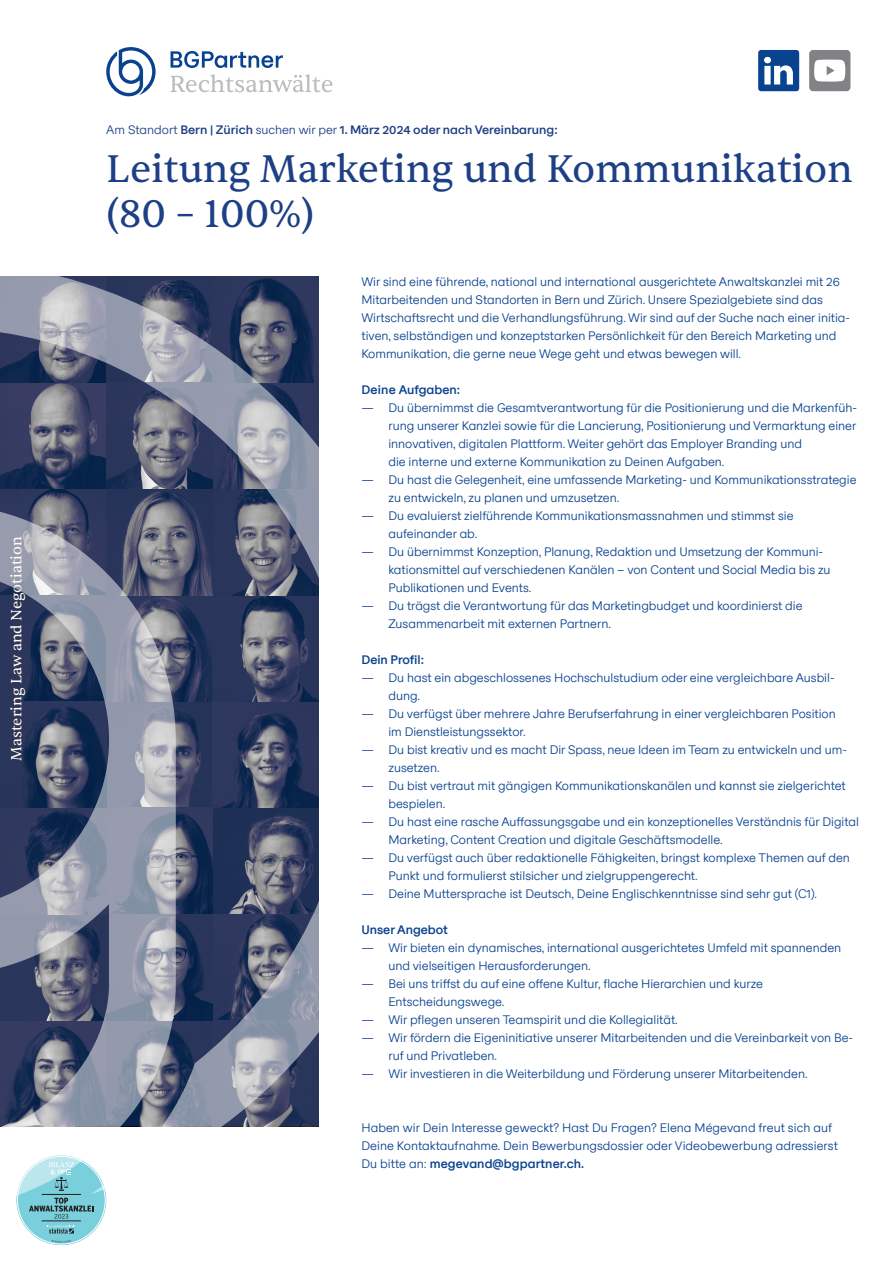
<style>
.page{position:relative;width:893px;height:1263px;background:#fff}
.page>*{position:absolute;margin:0;border:0;box-sizing:border-box;transform-origin:0 0}
.t1{font:39px/45px "Sapien";color:#1d3f85}
.t2{font:15px "Sapien";color:#fff}
.t3{font:12px/18px "BG Sans";color:#09428e}
.t4{font:600 12px "BG Sans";color:#09428e}
.t5{font:600 12px "BG Sans Pro";color:#1d3f85}
.s1{font-weight:400}
.s2{font-family:"BG Sans Pro"}
</style>
<div class="page">
<svg style="left:171px;top:51px;width:112px;height:17px"></svg>
<svg style="left:170px;top:74px;width:162px;height:18px"></svg>
<svg style="left:106px;top:47px;width:50px;height:49px"></svg>
<svg style="left:16px;top:1155px;width:91px;height:91px"></svg>
<hr style="left:42px;top:1220px;width:39px;height:1px;background:#231f20">
<svg style="left:29px;top:1217px;width:64px;height:1px"></svg>
<svg style="left:48px;top:1225px;width:27px;height:8px"></svg>
<svg style="left:52px;top:1240px;width:19px;height:3px"></svg>
<div style="left:809px;top:50px;width:41px;height:41px;background:#808285;border-radius:4px"></div>
<div style="left:758px;top:50px;width:41px;height:41px;background:#09428e;border-radius:3px"></div>
<svg style="left:764px;top:57px;width:29px;height:28px"></svg>
<svg style="left:814px;top:59px;width:31px;height:23px"></svg>
<svg style="left:0;top:276px;width:319px;height:941px;background:#6d758c"></svg>
<p class="t2" style="left:7px;top:761px;width:226px;rotate:-90deg">Mastering Law and Negotiation</p>
<p class="t5" style="left:106px;top:121px;width:453px"><span class="s1">Am Standort</span> Bern | Zürich <span class="s1">suchen wir per</span> 1. März 2024 oder nach Vereinbarung:</p>
<p class="t1" style="left:106px;top:147px;width:748px">Leitung Marketing und Kommunikation (80 – 100%)</p>
<p class="t3" style="left:361px;top:272px;width:490px">Wir sind eine führende, national und international ausgerichtete Anwaltskanzlei mit 26<br>Mitarbeitenden und Standorten in Bern und Zürich. Unsere Spezialgebiete sind das Wirtschaftsrecht und die Verhandlungsführung. Wir sind auf der Suche nach einer initia&shy;tiven, selbständigen und konzeptstarken Persönlichkeit für den Bereich Marketing und Kommunikation, die gerne neue Wege geht und etwas bewegen will.</p>
<p class="t4" style="left:361px;top:381px;width:100px">Deine Aufgaben:</p>
<p class="t3" style="left:388px;top:398px;width:470px;text-indent:-27px"><span class="s2">—</span> Du übernimmst die Gesamtverantwortung für die Positionierung und die Markenfüh&shy;rung unserer Kanzlei sowie für die Lancierung, Positionierung und Vermarktung einer innovativen, digitalen Plattform. Weiter gehört das Employer Branding und<br>die interne und externe Kommunikation zu Deinen Aufgaben.</p>
<p class="t3" style="left:388px;top:470px;width:470px;text-indent:-27px"><span class="s2">—</span> Du hast die Gelegenheit, eine umfassende Marketing- und Kommunikationsstrategie zu entwickeln, zu planen und umzusetzen.</p>
<p class="t3" style="left:388px;top:506px;width:407px;text-indent:-27px"><span class="s2">—</span> Du evaluierst zielführende Kommunikationsmassnahmen und stimmst sie aufeinander ab.</p>
<p class="t3" style="left:388px;top:542px;width:444px;text-indent:-27px"><span class="s2">—</span> Du übernimmst Konzeption, Planung, Redaktion und Umsetzung der Kommuni&shy;kationsmittel auf verschiedenen Kanälen – von Content und Social Media bis zu<br>Publikationen und Events.</p>
<p class="t3" style="left:388px;top:596px;width:416px;text-indent:-27px"><span class="s2">—</span> Du trägst die Verantwortung für das Marketingbudget und koordinierst die<br>Zusammenarbeit mit externen Partnern.</p>
<p class="t4" style="left:361px;top:651px;width:64px">Dein Profil:</p>
<p class="t3" style="left:388px;top:668px;width:448px;text-indent:-27px"><span class="s2">—</span> Du hast ein abgeschlossenes Hochschulstudium oder eine vergleichbare Ausbil&shy;dung.</p>
<p class="t3" style="left:388px;top:704px;width:449px;text-indent:-27px"><span class="s2">—</span> Du verfügst über mehrere Jahre Berufserfahrung in einer vergleichbaren Position im Dienstleistungssektor.</p>
<p class="t3" style="left:388px;top:740px;width:460px;text-indent:-27px"><span class="s2">—</span> Du bist kreativ und es macht Dir Spass, neue Ideen im Team zu entwickeln und um&shy;zusetzen.</p>
<p class="t3" style="left:388px;top:776px;width:459px;text-indent:-27px"><span class="s2">—</span> Du bist vertraut mit gängigen Kommunikationskanälen und kannst sie zielgerichtet bespielen.</p>
<p class="t3" style="left:388px;top:812px;width:472px;text-indent:-27px"><span class="s2">—</span> Du hast eine rasche Auffassungsgabe und ein konzeptionelles Verständnis für Digital<br>Marketing, Content Creation und digitale Geschäftsmodelle.</p>
<p class="t3" style="left:388px;top:848px;width:463px;text-indent:-27px"><span class="s2">—</span> Du verfügst auch über redaktionelle Fähigkeiten, bringst komplexe Themen auf den<br>Punkt und formulierst stilsicher und zielgruppengerecht.</p>
<p class="t3" style="left:361px;top:884px;width:457px"><span class="s2">—</span> Deine Muttersprache ist Deutsch, Deine Englischkenntnisse sind sehr gut (C1).</p>
<p class="t4" style="left:361px;top:921px;width:88px">Unser Angebot</p>
<p class="t3" style="left:388px;top:938px;width:454px;text-indent:-27px"><span class="s2">—</span> Wir bieten ein dynamisches, international ausgerichtetes Umfeld mit spannenden und vielseitigen Herausforderungen.</p>
<p class="t3" style="left:388px;top:974px;width:376px;text-indent:-27px"><span class="s2">—</span> Bei uns triffst du auf eine offene Kultur, flache Hierarchien und kurze<br>Entscheidungswege.</p>
<p class="t3" style="left:361px;top:1010px;width:318px"><span class="s2">—</span> Wir pflegen unseren Teamspirit und die Kollegialität.</p>
<p class="t3" style="left:388px;top:1028px;width:466px;text-indent:-27px"><span class="s2">—</span> Wir fördern die Eigeninitiative unserer Mitarbeitenden und die Vereinbarkeit von Be&shy;ruf und Privatleben.</p>
<p class="t3" style="left:361px;top:1064px;width:448px"><span class="s2">—</span> Wir investieren in die Weiterbildung und Förderung unserer Mitarbeitenden.</p>
<p class="t3" style="left:361px;top:1118px;width:478px">Haben wir Dein Interesse geweckt? Hast Du Fragen? Elena Mégevand freut sich auf<br>Deine Kontaktaufnahme. Dein Bewerbungsdossier oder Videobewerbung adressierst</p>
<p class="t4" style="left:361px;top:1155px;width:224px"><span class="s1">Du bitte an:</span> megevand@bgpartner.ch.</p>
</div>
